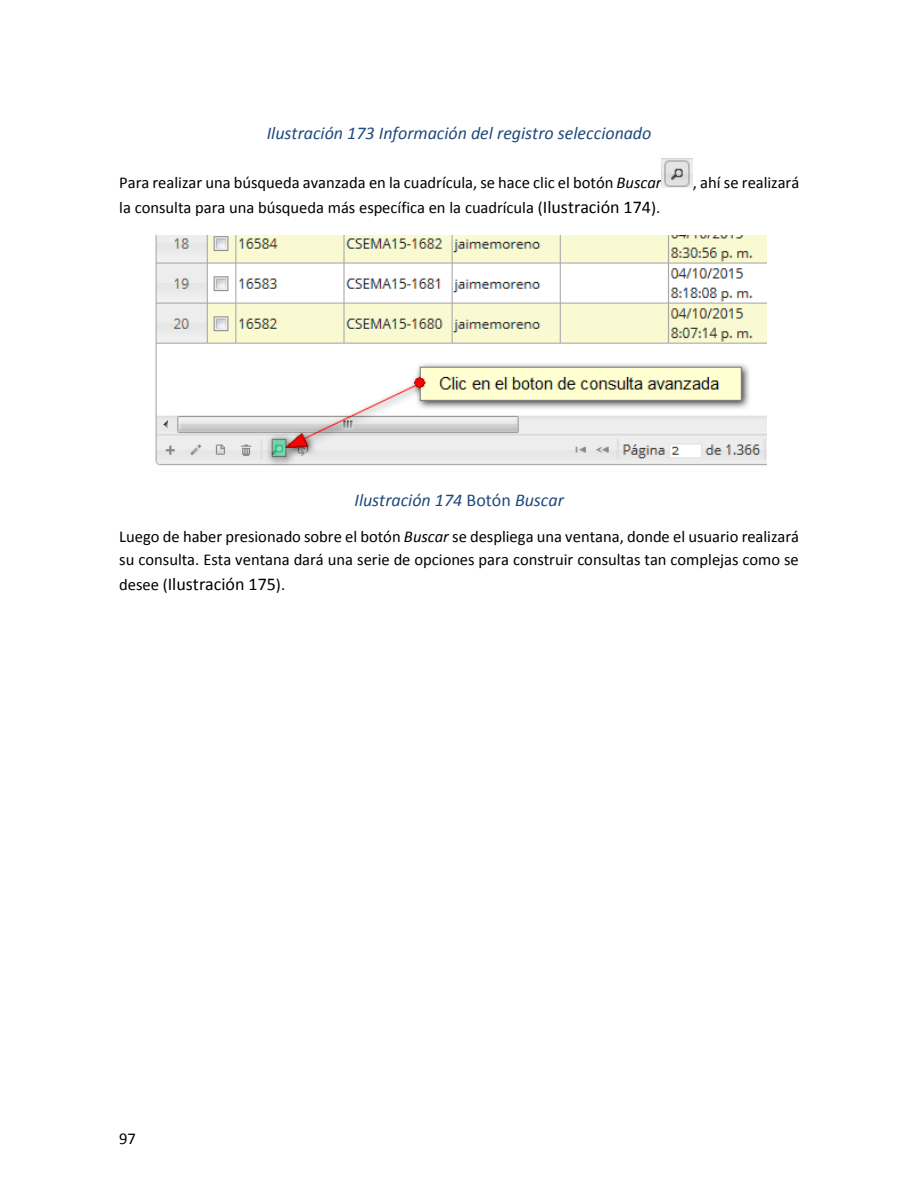
<style>
.page{position:relative;width:918px;height:1188px;background:#fff}
.page>*{position:absolute;margin:0;border:0;box-sizing:border-box;transform-origin:0 0}
.t1{font:italic 18px "Calibri";color:#1f497d}
.t2{font:18px "Calibri";color:#000}
.t3{font:16.5px/23.1px "Calibri";color:#000}
.s1{font-style:italic}
.s2{font-size:18px}
.s3{font-style:normal}
.s4{font-size:16.5px}
</style>
<div class="page">
<img style="left:661px;top:159px;width:32px;height:28px">
<img style="left:155px;top:236px;width:611px;height:230px">
<p class="t1" style="left:267px;top:126px;width:386px">Ilustración 173 Información del registro seleccionado</p>
<p class="t3" style="left:119px;top:172px;width:544px">Para realizar una búsqueda avanzada en la cuadrícula, se hace clic el botón <span class="s1">Buscar</span></p>
<p class="t3" style="left:693px;top:172px;width:108px">, ahí se realizará</p>
<p class="t3" style="left:119px;top:197px;width:543px">la consulta para una búsqueda más específica en la cuadrícula (<span class="s2">Ilustración 174</span>).</p>
<p class="t1" style="left:354px;top:493px;width:211px">Ilustración 174 <span class="s3">Botón</span> Buscar</p>
<p class="t3" style="left:119px;top:526px;width:681px">Luego de haber presionado sobre el botón <span class="s1">Buscar</span> se despliega una ventana, donde el usuario realizará su consulta. Esta ventana dará una serie de opciones para construir consultas tan complejas como se</p>
<p class="t2" style="left:119px;top:576px;width:167px"><span class="s4">desee (</span>Ilustración 175<span class="s4">).</span></p>
<p class="t3" style="left:119px;top:1128px;width:18px">97</p>
</div>
